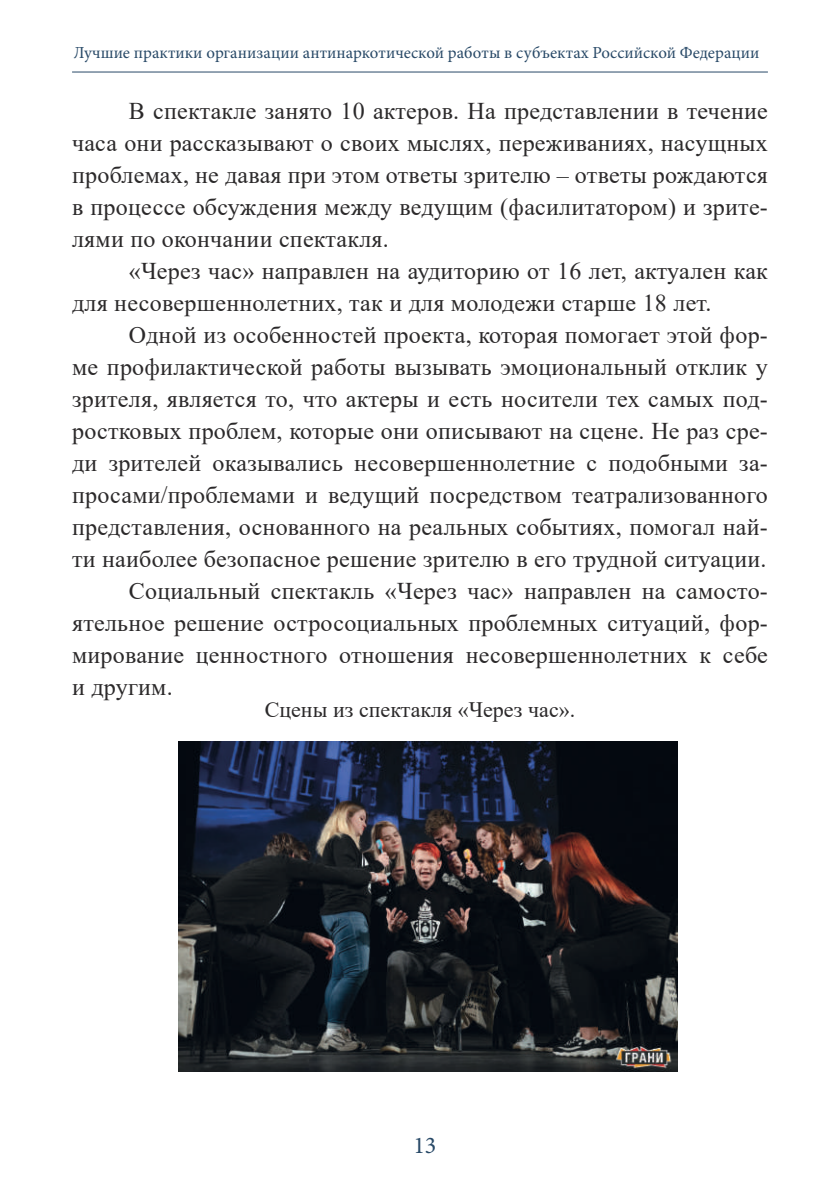
<style>
.page{position:relative;width:840px;height:1191px;background:#fff}
.page>*{position:absolute;margin:0;border:0;box-sizing:border-box;transform-origin:0 0}
.t1{font:24px/32px "Times New Roman";letter-spacing:.01em;color:#2b292a;text-align:justify}
.t2{font:24px "Minion Pro";color:#284967}
.t3{font:22px "Times New Roman";color:#2b292a}
.t4{font:16.8px "Minion Pro";color:#284967}
</style>
<div class="page">
<hr style="left:72px;top:72px;width:695px;height:1px;background:#284967">
<img style="left:178px;top:741px;width:499px;height:330px">
<p class="t4" style="left:74px;top:45px;width:687px">Лучшие практики организации антинаркотической работы в субъектах Российской Федерации</p>
<p class="t1" style="left:72px;top:94px;width:697px;text-indent:57px">В спектакле занято 10 актеров. На представлении в течение часа они рассказывают о своих мыслях, переживаниях, насущных проблемах, не давая при этом ответы зрителю – ответы рождаются в процессе обсуждения между ведущим (фасилитатором) и зрите&shy;лями по окончании спектакля.</p>
<p class="t1" style="left:72px;top:254px;width:697px;text-indent:57px">«Через час» направлен на аудиторию от 16 лет, актуален как для несовершеннолетних, так и для молодежи старше 18 лет.</p>
<p class="t1" style="left:129px;top:318px;width:640px">Одной из особенностей проекта, которая помогает этой фор-</p>
<p class="t1" style="left:72px;top:350px;width:697px">ме профилактической работы вызывать эмоциональный отклик у</p>
<p class="t1" style="left:72px;top:382px;width:697px">зрителя, является то, что актеры и есть носители тех самых под-</p>
<p class="t1" style="left:72px;top:414px;width:697px">ростковых проблем, которые они описывают на сцене. Не раз сре-</p>
<p class="t1" style="left:72px;top:446px;width:697px">ди зрителей оказывались несовершеннолетние с подобными за-</p>
<p class="t1" style="left:72px;top:478px;width:697px">просами/проблемами и ведущий посредством театрализованного</p>
<p class="t1" style="left:72px;top:510px;width:697px">представления, основанного на реальных событиях, помогал най-</p>
<p class="t1" style="left:72px;top:542px;width:695px">ти наиболее безопасное решение зрителю в его трудной ситуации.</p>
<p class="t1" style="left:129px;top:574px;width:640px">Социальный спектакль «Через час» направлен на самосто-</p>
<p class="t1" style="left:72px;top:606px;width:697px">ятельное решение остросоциальных проблемных ситуаций, фор-</p>
<p class="t1" style="left:72px;top:638px;width:697px">мирование ценностного отношения несовершеннолетних к себе</p>
<p class="t1" style="left:72px;top:670px;width:102px">и другим.</p>
<p class="t3" style="left:264px;top:694px;width:312px">Сцены из спектакля «Через час».</p>
<p class="t2" style="left:413px;top:1135px;width:25px">13</p>
</div>
